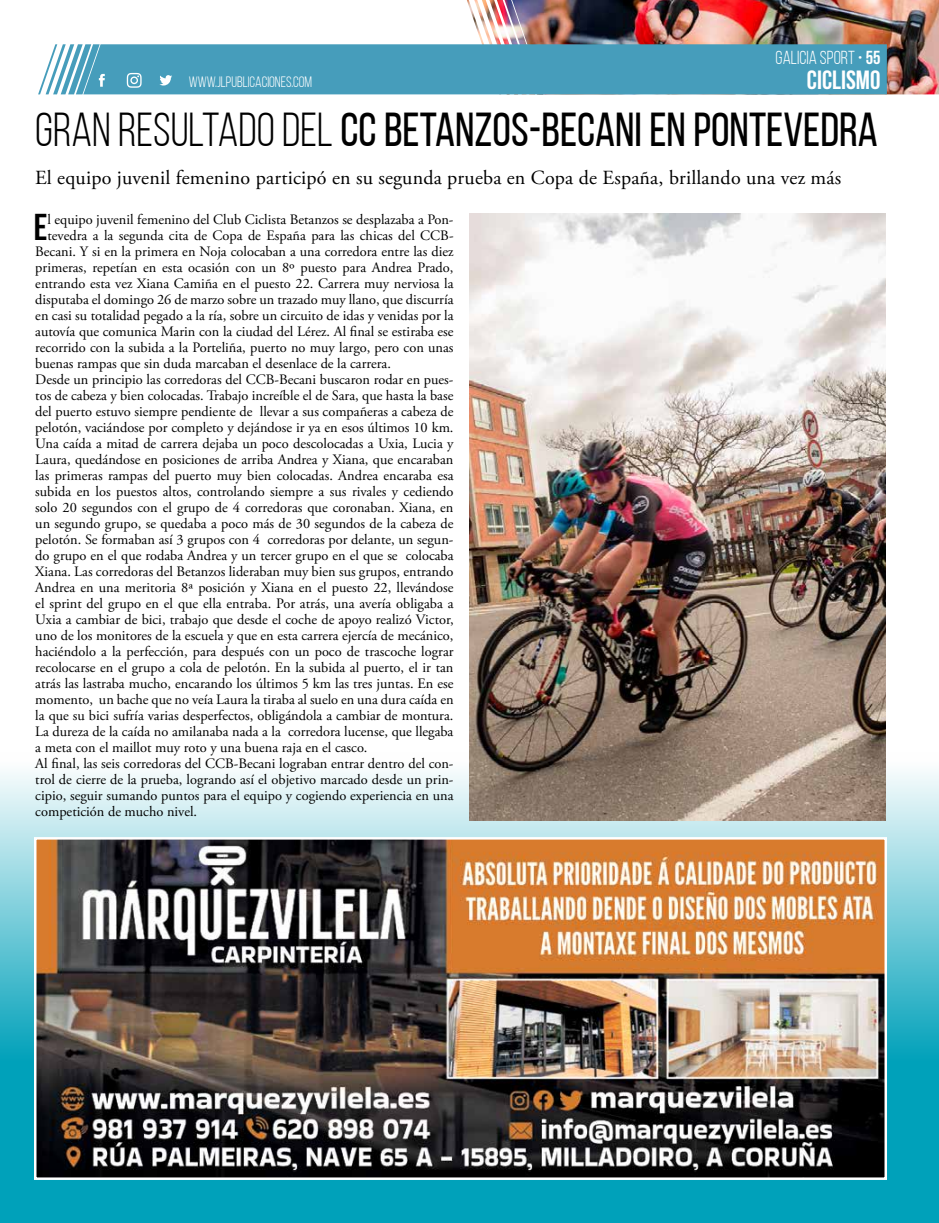
<style>
.page{position:relative;width:939px;height:1223px;background:#fff}
.page>*{position:absolute;margin:0;border:0;box-sizing:border-box;transform-origin:0 0}
.t1{font:47.5px "Bebas Neue";color:#000}
.t2{font:700 37.25px "Bebas Neue";color:#000}
.t3{font:700 26.25px "Bebas Neue";color:#fff}
.t4{font:20px "Adobe Garamond Pro";letter-spacing:.01em;color:#000}
.t5{font:18.75px "Bebas Neue";color:#fff}
.t6{font:15px "Bebas Neue";color:#fff}
.t7{font:14.38px "Adobe Garamond Pro";color:#000}
.s1{font-weight:700}
.s2{font-style:inherit}
</style>
<div class="page">
<img style="left:467px;top:0;width:472px;height:94px">
<div style="left:38px;top:44px;width:849px;height:50px;background:#469dbb"></div>
<svg style="left:0;top:772px;width:939px;height:450px;background:#61c4d3"></svg>
<img style="left:469px;top:213px;width:417px;height:607px">
<img style="left:37px;top:840px;width:847px;height:336px">
<div style="left:34px;top:837px;width:853px;height:342px;border:2px solid #fff"></div>
<h3 class="t5" style="left:776px;top:47px;width:106px">GALICIA SPORT • <span class="s1">55</span></h3>
<p class="t6" style="left:189px;top:74px;width:125px">WWW.JLPUBLICACIONES.COM</p>
<h3 class="t3" style="left:807px;top:65px;width:75px">CICLISMO</h3>
<h1 class="t1" style="left:35px;top:103px;width:844px"><span class="s2">GRAN RESULTADO DEL</span> CC BETANZOS-BECANI EN PONTEVEDRA</h1>
<h3 class="t4" style="left:35px;top:165px;width:807px">El equipo juvenil femenino participó en su segunda prueba en Copa de España, brillando una vez más</h3>
<h2 class="t2" style="left:34px;top:207px;width:15px">E</h2>
<p class="t7" style="left:48px;top:211px;width:408px">l equipo juvenil femenino del Club Ciclista Betanzos se desplazaba a Pon-</p>
<p class="t7" style="left:48px;top:227px;width:408px">tevedra a la segunda cita de Copa de España para las chicas del CCB-</p>
<p class="t7" style="left:35px;top:243px;width:420px">Becani. Y si en la primera en Noja colocaban a una corredora entre las diez</p>
<p class="t7" style="left:35px;top:259px;width:420px">primeras, repetían en esta ocasión con un 8º puesto para Andrea Prado,</p>
<p class="t7" style="left:35px;top:275px;width:420px">entrando esta vez Xiana Camiña en el puesto 22. Carrera muy nerviosa la</p>
<p class="t7" style="left:35px;top:291px;width:420px">disputaba el domingo 26 de marzo sobre un trazado muy llano, que discurría</p>
<p class="t7" style="left:35px;top:307px;width:420px">en casi su totalidad pegado a la ría, sobre un circuito de idas y venidas por la</p>
<p class="t7" style="left:35px;top:323px;width:420px">autovía que comunica Marin con la ciudad del Lérez. Al final se estiraba ese</p>
<p class="t7" style="left:35px;top:339px;width:420px">recorrido con la subida a la Porteliña, puerto no muy largo, pero con unas</p>
<p class="t7" style="left:35px;top:355px;width:357px">buenas rampas que sin duda marcaban el desenlace de la carrera.</p>
<p class="t7" style="left:35px;top:371px;width:420px">Desde un principio las corredoras del CCB-Becani buscaron rodar en pues-</p>
<p class="t7" style="left:35px;top:387px;width:420px">tos de cabeza y bien colocadas. Trabajo increíble el de Sara, que hasta la base</p>
<p class="t7" style="left:35px;top:403px;width:420px">del puerto estuvo siempre pendiente de llevar a sus compañeras a cabeza de</p>
<p class="t7" style="left:35px;top:419px;width:420px">pelotón, vaciándose por completo y dejándose ir ya en esos últimos 10 km.</p>
<p class="t7" style="left:35px;top:435px;width:420px">Una caída a mitad de carrera dejaba un poco descolocadas a Uxia, Lucia y</p>
<p class="t7" style="left:35px;top:451px;width:420px">Laura, quedándose en posiciones de arriba Andrea y Xiana, que encaraban</p>
<p class="t7" style="left:35px;top:467px;width:420px">las primeras rampas del puerto muy bien colocadas. Andrea encaraba esa</p>
<p class="t7" style="left:35px;top:483px;width:420px">subida en los puestos altos, controlando siempre a sus rivales y cediendo</p>
<p class="t7" style="left:35px;top:499px;width:420px">solo 20 segundos con el grupo de 4 corredoras que coronaban. Xiana, en</p>
<p class="t7" style="left:35px;top:515px;width:420px">un segundo grupo, se quedaba a poco más de 30 segundos de la cabeza de</p>
<p class="t7" style="left:35px;top:531px;width:420px">pelotón. Se formaban así 3 grupos con 4 corredoras por delante, un segun-</p>
<p class="t7" style="left:35px;top:547px;width:420px">do grupo en el que rodaba Andrea y un tercer grupo en el que se colocaba</p>
<p class="t7" style="left:35px;top:563px;width:420px">Xiana. Las corredoras del Betanzos lideraban muy bien sus grupos, entrando</p>
<p class="t7" style="left:35px;top:579px;width:420px">Andrea en una meritoria 8ª posición y Xiana en el puesto 22, llevándose</p>
<p class="t7" style="left:35px;top:595px;width:420px">el sprint del grupo en el que ella entraba. Por atrás, una avería obligaba a</p>
<p class="t7" style="left:35px;top:611px;width:420px">Uxia a cambiar de bici, trabajo que desde el coche de apoyo realizó Victor,</p>
<p class="t7" style="left:35px;top:627px;width:420px">uno de los monitores de la escuela y que en esta carrera ejercía de mecánico,</p>
<p class="t7" style="left:35px;top:643px;width:420px">haciéndolo a la perfección, para después con un poco de trascoche lograr</p>
<p class="t7" style="left:35px;top:659px;width:420px">recolocarse en el grupo a cola de pelotón. En la subida al puerto, el ir tan</p>
<p class="t7" style="left:35px;top:675px;width:420px">atrás las lastraba mucho, encarando los últimos 5 km las tres juntas. En ese</p>
<p class="t7" style="left:35px;top:691px;width:420px">momento, un bache que no veía Laura la tiraba al suelo en una dura caída en</p>
<p class="t7" style="left:35px;top:707px;width:420px">la que su bici sufría varias desperfectos, obligándola a cambiar de montura.</p>
<p class="t7" style="left:35px;top:723px;width:420px">La dureza de la caída no amilanaba nada a la corredora lucense, que llegaba</p>
<p class="t7" style="left:35px;top:739px;width:334px">a meta con el maillot muy roto y una buena raja en el casco.</p>
<p class="t7" style="left:35px;top:755px;width:420px">Al final, las seis corredoras del CCB-Becani lograban entrar dentro del con-</p>
<p class="t7" style="left:35px;top:771px;width:420px">trol de cierre de la prueba, logrando así el objetivo marcado desde un prin-</p>
<p class="t7" style="left:35px;top:787px;width:420px">cipio, seguir sumando puntos para el equipo y cogiendo experiencia en una</p>
<p class="t7" style="left:35px;top:803px;width:163px">competición de mucho nivel.</p>
</div>
